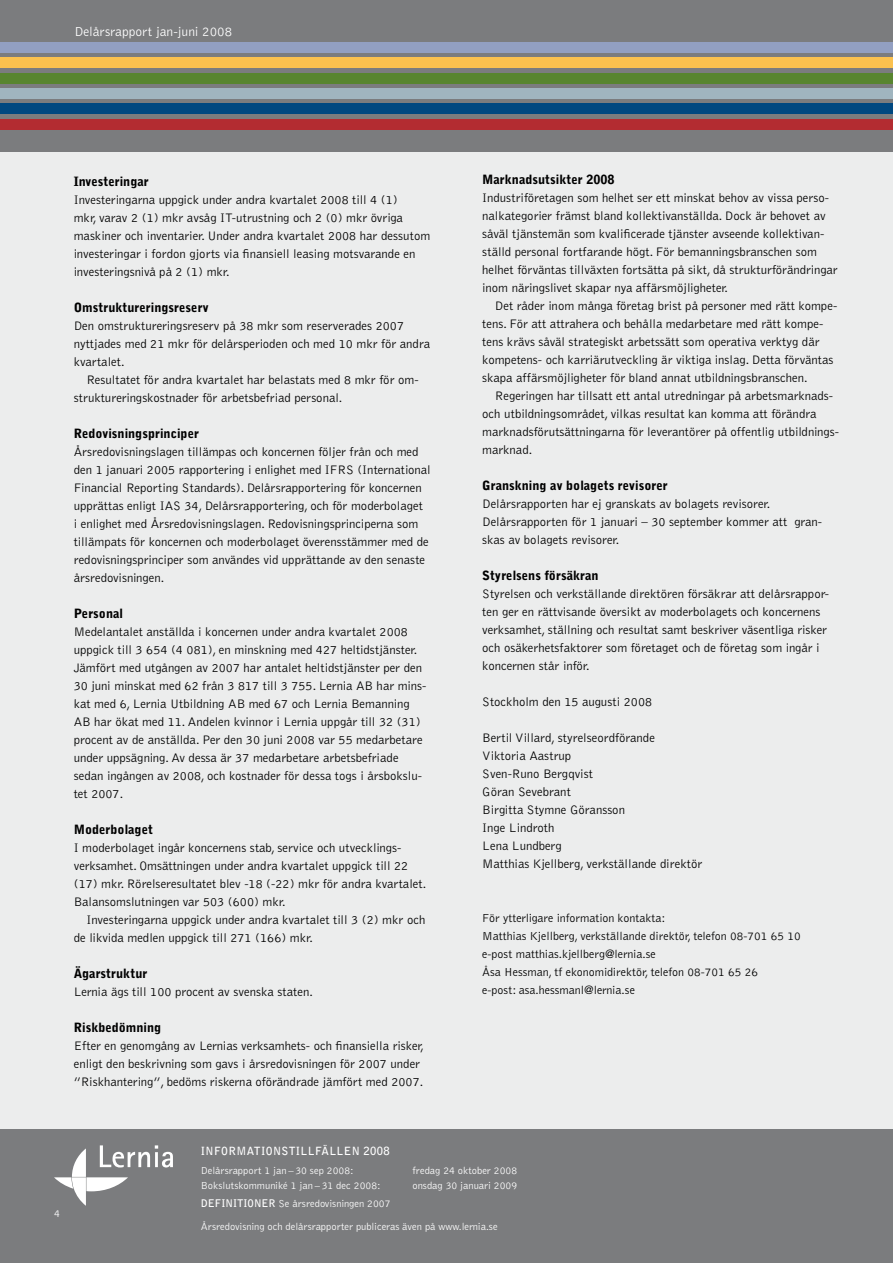
<style>
.page{position:relative;width:893px;height:1263px;background:#eceded}
.page>*{position:absolute;margin:0;border:0;box-sizing:border-box;transform-origin:0 0}
.t1{font:300 13.5px "Bell Gothic Std";color:#fff}
.t2{font:300 12.75px/18px "Bell Gothic Std";color:#000}
.t3{font:900 12.75px "Bell Gothic Std";color:#000}
.t4{font:300 12px/18px "Bell Gothic Std";color:#000}
.t5{font:700 11.25px "Bell Gothic Std";letter-spacing:.03em;color:#fff}
.t6{font:300 10.5px/22.2px "Bell Gothic Std";color:#fff}
.s1{font-weight:700}
</style>
<div class="page">
<div style="left:0;top:0;width:892px;height:152px;background:#7b7c7e"></div>
<hr style="left:889px;top:0;width:4px;height:152px;background:#7b7c7e">
<div style="left:0;top:58px;width:893px;height:10px;background:#fbc14e"></div>
<div style="left:0;top:73px;width:893px;height:10px;background:#58852f"></div>
<div style="left:0;top:88px;width:893px;height:11px;background:#a0b5bf"></div>
<div style="left:0;top:104px;width:893px;height:10px;background:#004880"></div>
<div style="left:0;top:119px;width:893px;height:10px;background:#b32c31"></div>
<div style="left:0;top:43px;width:893px;height:10px;background:#929fc1"></div>
<div style="left:0;top:1130px;width:892px;height:133px;background:#7b7c7e"></div>
<svg style="left:54px;top:1145px;width:119px;height:61px"></svg>
<p class="t1" style="left:74px;top:25px;width:159px">Delårsrapport jan-juni 2008</p>
<p class="t3" style="left:74px;top:174px;width:77px">Investeringar</p>
<p class="t2" style="left:74px;top:191px;width:358px">Investeringarna uppgick under andra kvartalet 2008 till 4 (1)<br>mkr, varav 2 (1) mkr avsåg IT-utrustning och 2 (0) mkr övriga maskiner och inventarier. Under andra kvartalet 2008 har dessutom investeringar i fordon gjorts via finansiell leasing motsvarande en investeringsnivå på 2 (1) mkr.</p>
<p class="t3" style="left:74px;top:300px;width:137px">Omstruktureringsreserv</p>
<p class="t2" style="left:74px;top:317px;width:358px">Den omstruktureringsreserv på 38 mkr som reserverades 2007 nyttjades med 21 mkr för delårsperioden och med 10 mkr för andra kvartalet.</p>
<p class="t2" style="left:74px;top:371px;width:346px;text-indent:13px">Resultatet för andra kvartalet har belastats med 8 mkr för om&shy;struktureringskostnader för arbetsbefriad personal.</p>
<p class="t3" style="left:74px;top:426px;width:127px">Redovisningsprinciper</p>
<p class="t2" style="left:74px;top:443px;width:359px">Årsredovisningslagen tillämpas och koncernen följer från och med den 1 januari 2005 rapportering i enlighet med IFRS (International Financial Reporting Standards). Delårsrapportering för koncernen upprättas enligt IAS 34, Delårsrapportering, och för moderbolaget<br>i enlighet med Årsredovisningslagen. Redovisningsprinciperna som tillämpats för koncernen och moderbolaget överensstämmer med de redovisningsprinciper som användes vid upprättande av den senaste årsredovisningen.</p>
<p class="t3" style="left:74px;top:606px;width:51px">Personal</p>
<p class="t2" style="left:74px;top:623px;width:354px">Medelantalet anställda i koncernen under andra kvartalet 2008 uppgick till 3 654 (4 081), en minskning med 427 heltidstjänster.<br>Jämfört med utgången av 2007 har antalet heltidstjänster per den 30 juni minskat med 62 från 3 817 till 3 755. Lernia AB har mins&shy;kat med 6, Lernia Utbildning AB med 67 och Lernia Bemanning AB har ökat med 11. Andelen kvinnor i Lernia uppgår till 32 (31) procent av de anställda. Per den 30 juni 2008 var 55 medarbetare under uppsägning. Av dessa är 37 medarbetare arbetsbefriade sedan ingången av 2008, och kostnader för dessa togs i årsbokslu&shy;tet 2007.</p>
<p class="t3" style="left:74px;top:822px;width:81px">Moderbolaget</p>
<p class="t2" style="left:74px;top:839px;width:354px">I moderbolaget ingår koncernens stab, service och utvecklings&shy;verksamhet. Omsättningen under andra kvartalet uppgick till 22 (17) mkr. Rörelseresultatet blev -18 (-22) mkr för andra kvartalet.<br>Balansomslutningen var 503 (600) mkr.</p>
<p class="t2" style="left:74px;top:911px;width:353px;text-indent:13px">Investeringarna uppgick under andra kvartalet till 3 (2) mkr och de likvida medlen uppgick till 271 (166) mkr.</p>
<p class="t3" style="left:74px;top:966px;width:75px">Ägarstruktur</p>
<p class="t2" style="left:74px;top:983px;width:241px">Lernia ägs till 100 procent av svenska staten.</p>
<p class="t3" style="left:74px;top:1020px;width:89px">Riskbedömning</p>
<p class="t2" style="left:74px;top:1037px;width:352px">Efter en genomgång av Lernias verksamhets- och finansiella risker, enligt den beskrivning som gavs i årsredovisningen för 2007 under ”Riskhantering”, bedöms riskerna oförändrade jämfört med 2007.</p>
<p class="t3" style="left:482px;top:172px;width:134px">Marknadsutsikter 2008</p>
<p class="t2" style="left:482px;top:189px;width:357px">Industriföretagen som helhet ser ett minskat behov av vissa perso&shy;nalkategorier främst bland kollektivanställda. Dock är behovet av såväl tjänstemän som kvalificerade tjänster avseende kollektivan&shy;ställd personal fortfarande högt. För bemanningsbranschen som helhet förväntas tillväxten fortsätta på sikt, då strukturförändringar inom näringslivet skapar nya affärsmöjligheter.</p>
<p class="t2" style="left:482px;top:297px;width:357px;text-indent:13px">Det råder inom många företag brist på personer med rätt kompe&shy;tens. För att attrahera och behålla medarbetare med rätt kompe&shy;tens krävs såväl strategiskt arbetssätt som operativa verktyg där kompetens- och karriärutveckling är viktiga inslag. Detta förväntas skapa affärsmöjligheter för bland annat utbildningsbranschen.</p>
<p class="t2" style="left:482px;top:387px;width:358px;text-indent:13px">Regeringen har tillsatt ett antal utredningar på arbetsmarknads&shy;och utbildningsområdet, vilkas resultat kan komma att förändra marknadsförutsättningarna för leverantörer på offentlig utbildnings&shy;marknad.</p>
<p class="t3" style="left:482px;top:478px;width:187px">Granskning av bolagets revisorer</p>
<p class="t2" style="left:482px;top:495px;width:341px">Delårsrapporten har ej granskats av bolagets revisorer.<br>Delårsrapporten för 1 januari – 30 september kommer att gran&shy;skas av bolagets revisorer.</p>
<p class="t3" style="left:482px;top:568px;width:118px">Styrelsens försäkran</p>
<p class="t2" style="left:482px;top:585px;width:348px">Styrelsen och verkställande direktören försäkrar att delårsrappor&shy;ten ger en rättvisande översikt av moderbolagets och koncernens verksamhet, ställning och resultat samt beskriver väsentliga risker och osäkerhetsfaktorer som företaget och de företag som ingår i koncernen står inför.</p>
<p class="t2" style="left:482px;top:693px;width:172px">Stockholm den 15 augusti 2008</p>
<p class="t2" style="left:482px;top:729px;width:222px">Bertil Villard, styrelseordförande<br>Viktoria Aastrup<br>Sven-Runo Bergqvist<br>Göran Sevebrant<br>Birgitta Stymne Göransson<br>Inge Lindroth<br>Lena Lundberg<br>Matthias Kjellberg, verkställande direktör</p>
<p class="t4" style="left:482px;top:909px;width:320px">För ytterligare information kontakta:<br>Matthias Kjellberg, verkställande direktör, telefon 08-701 65 10 e-post matthias.kjellberg@lernia.se<br>Åsa Hessman, tf ekonomidirektör, telefon 08-701 65 26<br>e-post: asa.hessmanl@lernia.se</p>
<p class="t6" style="left:54px;top:1202px;width:7px">4</p>
<p class="t5" style="left:201px;top:1144px;width:190px">INFORMATIONSTI LLFÄLLEN 2008</p>
<p class="t6" style="left:201px;top:1160px;width:154px">Delårsrapport 1 jan – 30 sep 2008:</p>
<p class="t6" style="left:412px;top:1160px;width:106px">fredag 24 oktober 2008</p>
<p class="t6" style="left:201px;top:1175px;width:181px">Bokslutskommuniké 1 jan – 31 dec 2008:</p>
<p class="t6" style="left:412px;top:1175px;width:106px">onsdag 30 januari 2009</p>
<p class="t6" style="left:201px;top:1193px;width:298px"><span class="s1">DEFI NITIONER</span> Se årsredovisningen 2007<br>Årsredovisning och delårsrapporter publiceras även på www.lernia.se</p>
</div>
